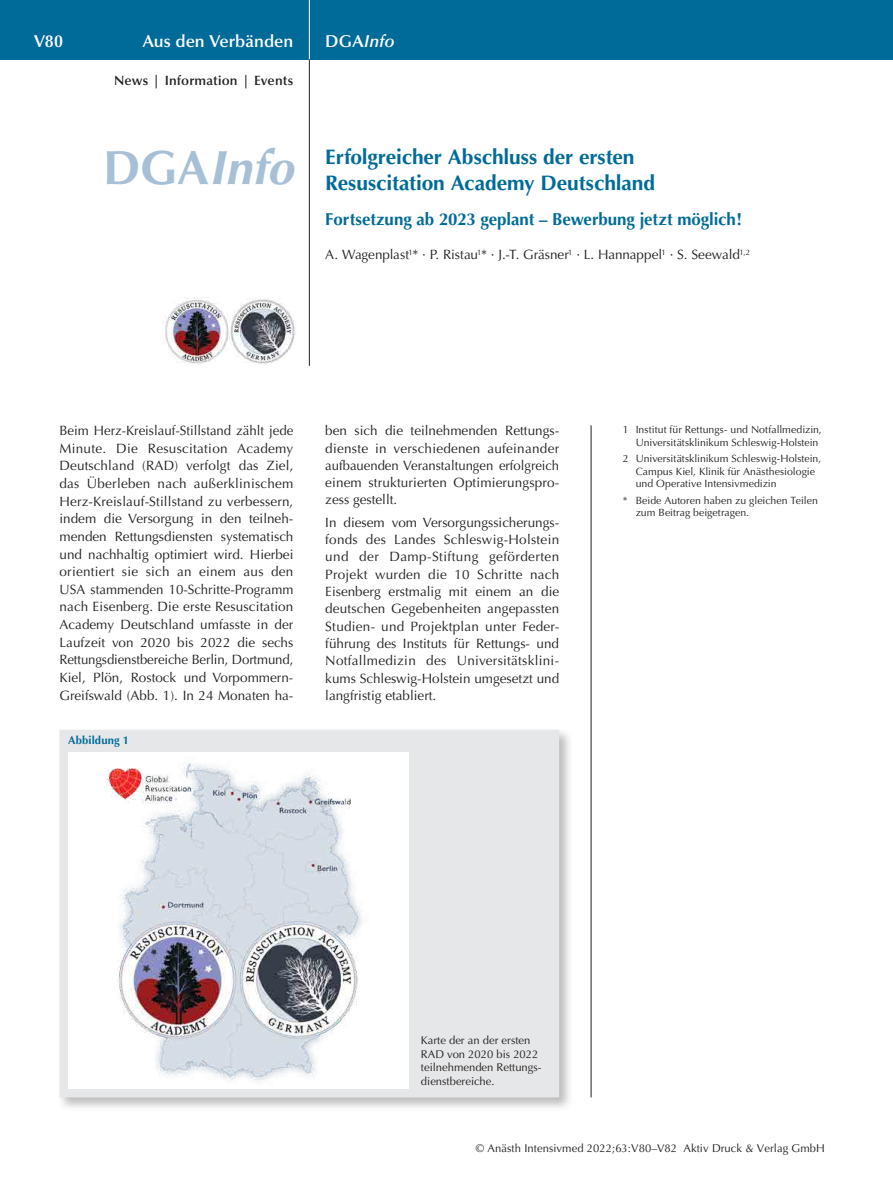
<style>
.page{position:relative;width:893px;height:1191px;background:#fff}
.page>*{position:absolute;margin:0;border:0;box-sizing:border-box;transform-origin:0 0}
.t1{font:italic 700 48px "Optima";color:#a7c0d5}
.t2{font:700 21px/25.5px "Optima";letter-spacing:-.005em;color:#006b98}
.t3{font:700 17.25px "Optima";letter-spacing:-.005em;color:#006b98}
.t4{font:600 17.25px "Optima";color:#fff}
.t5{font:italic 600 17.25px "Optima";color:#fff}
.t6{font:13.5px/17.5px "Optima";color:#231f20;text-align:justify}
.t7{font:600 13.5px "Optima";letter-spacing:.01em;color:#231f20}
.t8{font:11.25px/13.5px "Optima";color:#231f20}
.t9{font:700 11.25px "Optima";letter-spacing:.015em;color:#006b98}
.t10{font:10.5px/12.8px "Optima";color:#231f20}
.s1{font-style:normal}
</style>
<div class="page">
<div style="left:0;top:0;width:893px;height:60px;background:#006b98"></div>
<hr style="left:309px;top:0;width:1px;height:60px;background:#fff">
<hr style="left:309px;top:60px;width:1px;height:306px;background:#231f20">
<hr style="left:591px;top:425px;width:1px;height:672px;background:#231f20">
<div style="left:57px;top:727px;width:517px;height:385px;background:#231f20;opacity:.3"></div>
<div style="left:60px;top:730px;width:499px;height:367px;background:#e6e7e8"></div>
<div style="left:68px;top:753px;width:340px;height:336px;background:#fff"></div>
<img style="left:105px;top:762px;width:257px;height:319px">
<img style="left:163px;top:297px;width:132px;height:68px">
<p class="t4" style="left:34px;top:31px;width:31px">V80</p>
<p class="t4" style="left:143px;top:31px;width:152px">Aus den Verbänden</p>
<p class="t7" style="left:114px;top:73px;width:181px">News | Information | Events</p>
<h1 class="t1" style="left:103px;top:140px;width:192px"><span class="s1">DGA</span>Info</h1>
<p class="t5" style="left:325px;top:31px;width:71px"><span class="s1">DGA</span>Info</p>
<h2 class="t2" style="left:325px;top:145px;width:331px">Erfolgreicher Abschluss der ersten<br>Resuscitation Academy Deutschland</h2>
<p class="t3" style="left:325px;top:209px;width:418px">Fortsetzung ab 2023 geplant – Bewerbung jetzt möglich!</p>
<p class="t6" style="left:325px;top:246px;width:426px">A. Wagenplast<sup>1</sup>* · P. Ristau<sup>1</sup>* · J.-T. Gräsner<sup>1</sup> · L. Hannappel<sup>1</sup> · S. Seewald<sup>1,2</sup></p>
<p class="t6" style="left:60px;top:422px;width:235px">Beim Herz-Kreislauf-Stillstand zählt jede Minute. Die Resuscitation Academy Deutschland (RAD) verfolgt das Ziel, das Überleben nach außerklinischem Herz-Kreislauf-Stillstand zu verbessern, indem die Versorgung in den teilneh&shy;menden Rettungsdiensten systematisch und nachhaltig optimiert wird. Hierbei orientiert sie sich an einem aus den USA stammenden 10-Schritte-Programm nach Eisenberg. Die erste Resuscitation Academy Deutschland umfasste in der Laufzeit von 2020 bis 2022 die sechs Rettungsdienstbereiche Berlin, Dortmund, Kiel, Plön, Rostock und Vorpommern-Greifswald (Abb. 1). In 24 Monaten ha-</p>
<p class="t6" style="left:325px;top:422px;width:235px">ben sich die teilnehmenden Rettungs&shy;dienste in verschiedenen aufeinander aufbauenden Veranstaltungen erfolgreich einem strukturierten Optimierungspro&shy;zess gestellt.</p>
<p class="t6" style="left:325px;top:514px;width:235px">In diesem vom Versorgungssicherungs&shy;fonds des Landes Schleswig-Holstein und der Damp-Stiftung geförderten Projekt wurden die 10 Schritte nach Eisenberg erstmalig mit einem an die deutschen Gegebenheiten angepassten Studien- und Projektplan unter Feder&shy;führung des Instituts für Rettungs- und Notfallmedizin des Universitätsklini&shy;kums Schleswig-Holstein umgesetzt und langfristig etabliert.</p>
<p class="t9" style="left:68px;top:734px;width:63px">Abbildung 1</p>
<p class="t10" style="left:636px;top:423px;width:188px;text-indent:-13px">1 Institut für Rettungs- und Notfallmedizin,<br>Universitätsklinikum Schleswig-Holstein</p>
<p class="t10" style="left:636px;top:452px;width:187px;text-indent:-13px">2 Universitätsklinikum Schleswig-Holstein,<br>Campus Kiel, Klinik für Anästhesiologie und Operative Intensivmedizin</p>
<p class="t10" style="left:636px;top:494px;width:184px;text-indent:-13px">* Beide Autoren haben zu gleichen Teilen zum Beitrag beigetragen.</p>
<p class="t8" style="left:421px;top:1033px;width:122px">Karte der an der ersten<br>RAD von 2020 bis 2022 teilnehmenden Rettungs&shy;dienstbereiche.</p>
<p class="t8" style="left:476px;top:1142px;width:350px">© Anästh Intensivmed 2022;63:V80–V82 Aktiv Druck &amp; Verlag GmbH</p>
</div>
